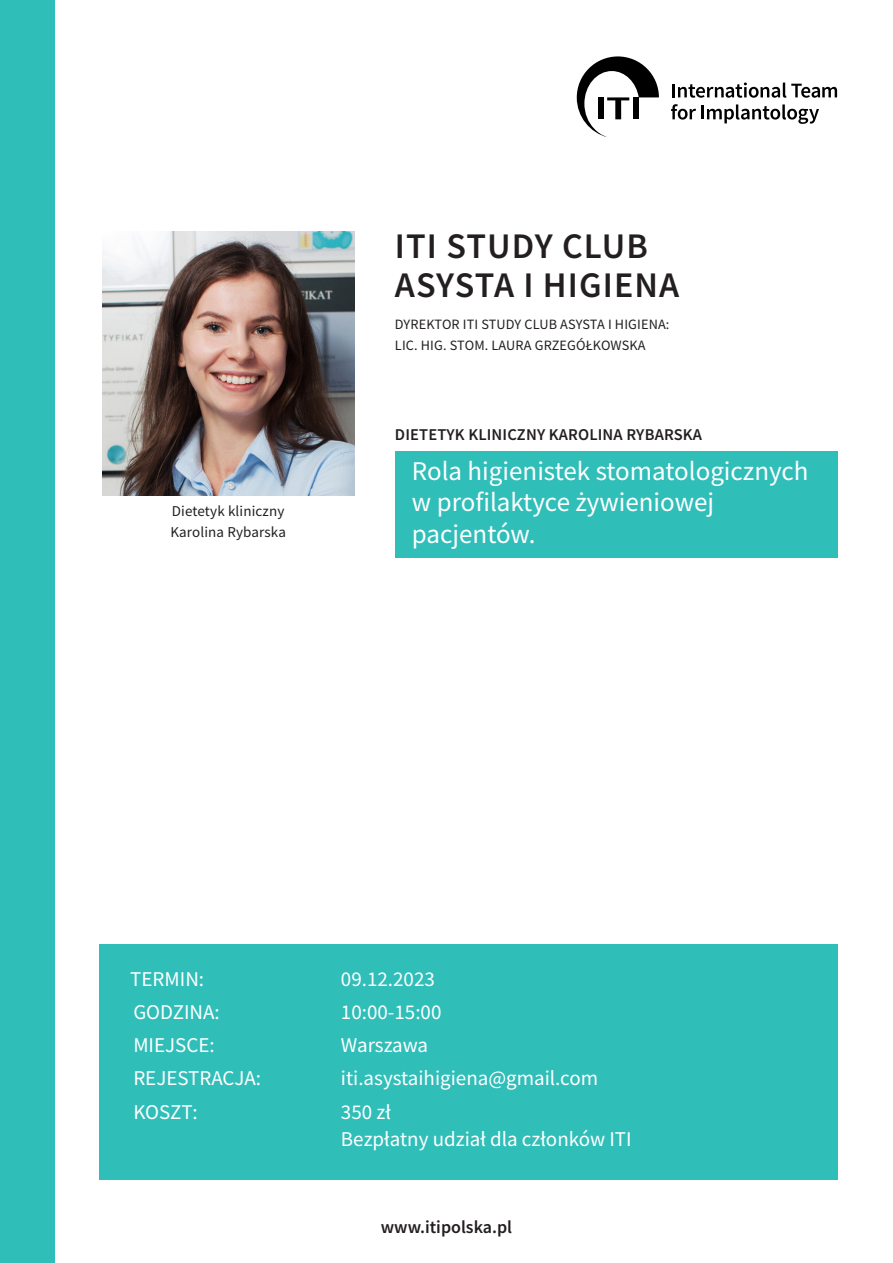
<style>
.page{position:relative;width:893px;height:1263px;background:#fff}
.page>*{position:absolute;margin:0;border:0;box-sizing:border-box;transform-origin:0 0}
.t1{font:600 36px "Source Sans Pro";letter-spacing:.03em;color:#231f20}
.t2{font:27px/31.5px "Source Sans Pro";color:#fff}
.t3{font:21px "Source Sans Pro";color:#fff}
.t4{font:600 18px "Source Sans Pro";color:#231f20}
.t5{font:600 16.5px "Source Sans Pro";letter-spacing:.01em;color:#231f20}
.t6{font:15px "Source Sans Pro";letter-spacing:.01em;color:#231f20}
.t7{font:14.25px "Source Sans Pro";letter-spacing:.01em;color:#231f20}
</style>
<div class="page">
<div style="left:99px;top:944px;width:739px;height:236px;background:#30beb9"></div>
<div style="left:0;top:0;width:54px;height:1263px;background:#30beb9"></div>
<svg style="left:577px;top:56px;width:82px;height:81px"></svg>
<svg style="left:672px;top:83px;width:165px;height:15px"></svg>
<svg style="left:671px;top:104px;width:148px;height:20px"></svg>
<div style="left:395px;top:451px;width:443px;height:44px;background:#30beb9"></div>
<div style="left:395px;top:483px;width:443px;height:75px;background:#30beb9"></div>
<img style="left:102px;top:231px;width:252px;height:264px">
<p class="t1" style="left:395px;top:223px;width:255px">ITI STUDY CLUB</p>
<p class="t1" style="left:395px;top:262px;width:286px">ASYSTA I HIGIENA</p>
<p class="t7" style="left:395px;top:315px;width:276px">DYREKTOR ITI STUDY CLUB ASYSTA I HIGIENA:</p>
<p class="t7" style="left:395px;top:336px;width:252px">LIC. HIG. STOM. LAURA GRZEGÓŁKOWSKA</p>
<p class="t6" style="left:172px;top:502px;width:114px">Dietetyk kliniczny</p>
<p class="t6" style="left:170px;top:523px;width:117px">Karolina Rybarska</p>
<p class="t5" style="left:395px;top:424px;width:308px">DIETETYK KLINICZNY KAROLINA RYBARSKA</p>
<p class="t2" style="left:412px;top:455px;width:398px">Rola higienistek stomatologicznych</p>
<p class="t2" style="left:412px;top:486px;width:304px">w profilaktyce żywieniowej pacjentów.</p>
<p class="t3" style="left:130px;top:966px;width:75px">TERMIN:</p>
<p class="t3" style="left:341px;top:966px;width:95px">09.12.2023</p>
<p class="t3" style="left:133px;top:999px;width:88px">GODZINA:</p>
<p class="t3" style="left:341px;top:999px;width:102px">10:00-15:00</p>
<p class="t3" style="left:133px;top:1032px;width:83px">MIEJSCE:</p>
<p class="t3" style="left:341px;top:1032px;width:89px">Warszawa</p>
<p class="t3" style="left:133px;top:1065px;width:129px">REJESTRACJA:</p>
<p class="t3" style="left:341px;top:1065px;width:259px">iti.asystaihigiena@gmail.com</p>
<p class="t3" style="left:133px;top:1098px;width:66px">KOSZT:</p>
<p class="t3" style="left:341px;top:1098px;width:51px">350 zł</p>
<p class="t3" style="left:341px;top:1125px;width:292px">Bezpłatny udział dla członków ITI</p>
<p class="t4" style="left:381px;top:1215px;width:133px">www.itipolska.pl</p>
</div>
